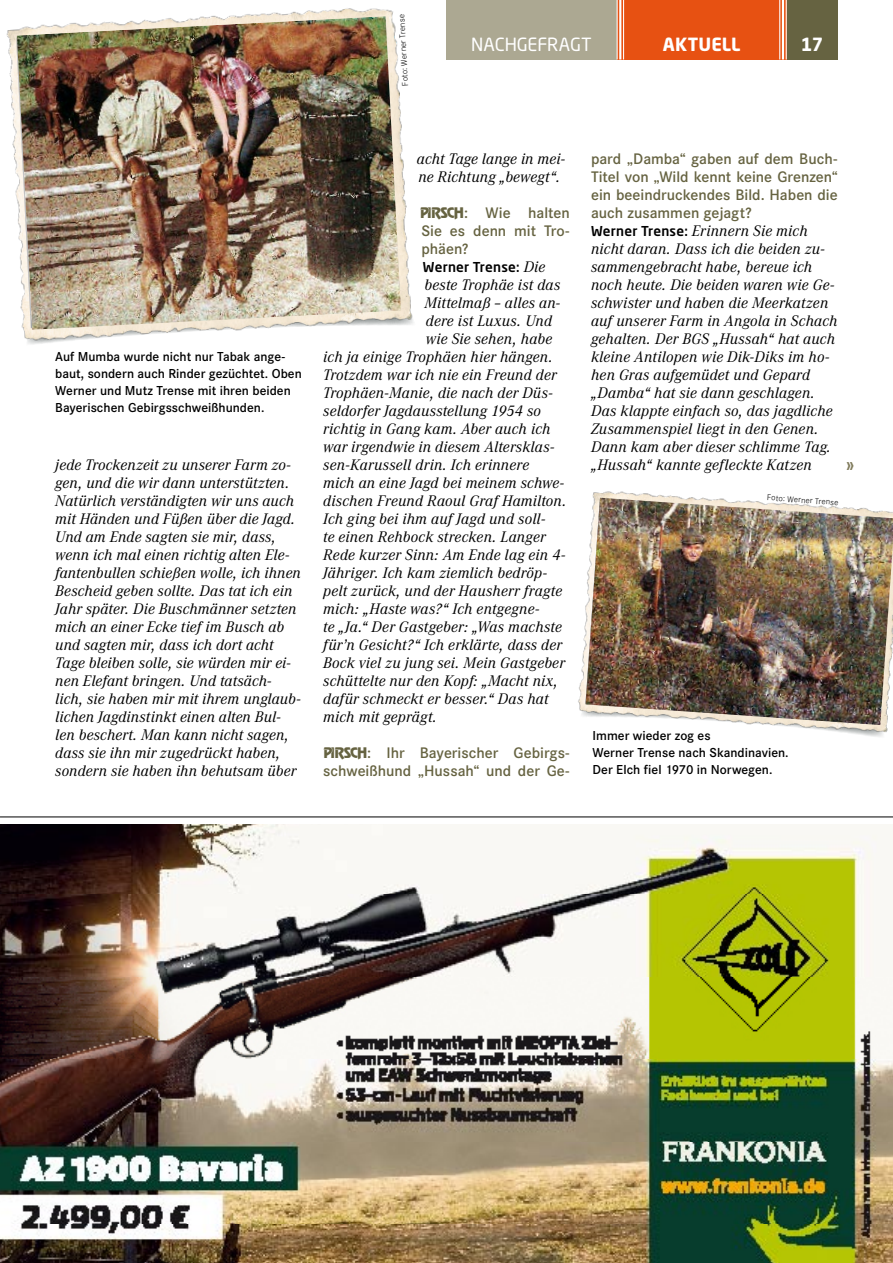
<style>
.page{position:relative;width:893px;height:1263px;background:#fff}
.page>*{position:absolute;margin:0;border:0;box-sizing:border-box;transform-origin:0 0}
.t1{font:18px "Neo Sans Std";color:#fff}
.t2{font:700 18px "Neo Sans Std";letter-spacing:.005em;color:#fff}
.t3{font:15.75px "dlv PIRSCH";color:#817c5d}
.t4{font:italic 15px/18px "Corporate A";letter-spacing:.01em;color:#000}
.t5{font:500 15px/18px "Corporate S";color:#666341;text-align:justify}
.t6{font:500 13.5px "Neo Sans Std";letter-spacing:.02em;color:#000}
.t7{font:500 12.75px/17.2px "Corporate S";color:#000}
.t8{font:300 8.25px "Corporate S";color:#000}
.s1{font-family:"dlv PIRSCH";font-weight:400}
.s2{font-family:"Corporate A";font-weight:400;font-style:italic;font-size:15px}
.s3{font-family:"Neo Sans Std";font-weight:500;font-style:normal;font-size:13.5px}
</style>
<div class="page">
<img style="left:0;top:825px;width:893px;height:438px">
<hr style="left:0;top:816px;width:893px;height:1px;background:#000">
<div style="left:787px;top:0;width:51px;height:60px;background:#666341"></div>
<img style="left:6px;top:8px;width:408px;height:336px">
<img style="left:17px;top:16px;width:384px;height:314px">
<div style="left:617px;top:0;width:170px;height:60px;background:#e75112"></div>
<div style="left:446px;top:0;width:171px;height:60px;background:#aca892"></div>
<hr style="left:617px;top:0;width:1px;height:60px;background:#fff">
<hr style="left:619px;top:0;width:2px;height:60px;background:#fff">
<hr style="left:623px;top:0;width:1px;height:60px;background:#fff">
<svg style="left:780px;top:0;width:6px;height:60px"></svg>
<hr style="left:779px;top:0;width:1px;height:60px;background:#fff">
<hr style="left:782px;top:0;width:2px;height:60px;background:#fff">
<hr style="left:786px;top:0;width:1px;height:60px;background:#fff">
<img style="left:578px;top:491px;width:310px;height:246px">
<img style="left:586px;top:498px;width:307px;height:227px">
<p class="t8" style="left:400px;top:86px;width:73px;rotate:-93deg">Foto: Werner Trense</p>
<p class="t1" style="left:471px;top:33px;width:122px">NACHGEFRAGT</p>
<p class="t2" style="left:663px;top:33px;width:79px">Aktuell</p>
<p class="t2" style="left:801px;top:33px;width:24px">17</p>
<p class="t7" style="left:55px;top:348px;width:248px">Auf Mumba wurde nicht nur Tabak ange&shy;baut, sondern auch Rinder gezüchtet. Oben Werner und Mutz Trense mit ihren beiden Bayerischen Gebirgsschweißhunden.</p>
<p class="t4" style="left:55px;top:455px;width:247px">jede Trockenzeit zu unserer Farm zo&shy;gen, und die wir dann unterstützten.<br>Natürlich verständigten wir uns auch mit Händen und Füßen über die Jagd.<br>Und am Ende sagten sie mir, dass, wenn ich mal einen richtig alten Ele&shy;fantenbullen schießen wolle, ich ihnen Bescheid geben sollte. Das tat ich ein Jahr später. Die Buschmänner setzten mich an einer Ecke tief im Busch ab und sagten mir, dass ich dort acht Tage bleiben solle, sie würden mir ei&shy;nen Elefant bringen. Und tatsäch&shy;lich, sie haben mir mit ihrem unglaub&shy;lichen Jagdinstinkt einen alten Bul&shy;len beschert. Man kann nicht sagen, dass sie ihn mir zugedrückt haben, sondern sie haben ihn behutsam über</p>
<p class="t4" style="left:417px;top:149px;width:150px">acht Tage lange in mei&shy;ne Richtung „bewegt“.</p>
<p class="t5" style="left:420px;top:204px;width:151px"><span class="s1">lo</span>: Wie halten Sie es denn mit Tro&shy;phäen?</p>
<p class="t6" style="left:423px;top:258px;width:124px">Werner Trense: <span class="s2">Die</span></p>
<p class="t4" style="left:424px;top:275px;width:137px">beste Trophäe ist das</p>
<p class="t4" style="left:424px;top:293px;width:137px">Mittelmaß – alles an-</p>
<p class="t4" style="left:426px;top:311px;width:128px">dere ist Luxus. Und</p>
<p class="t4" style="left:426px;top:329px;width:128px">wie Sie sehen, habe</p>
<p class="t4" style="left:323px;top:347px;width:231px">ich ja einige Trophäen hier hängen.</p>
<p class="t4" style="left:323px;top:365px;width:235px">Trotzdem war ich nie ein Freund der</p>
<p class="t4" style="left:323px;top:383px;width:231px">Trophäen-Manie, die nach der Düs-</p>
<p class="t4" style="left:323px;top:401px;width:219px">seldorfer Jagdausstellung 1954 so</p>
<p class="t4" style="left:323px;top:419px;width:229px">richtig in Gang kam. Aber auch ich</p>
<p class="t4" style="left:323px;top:437px;width:233px">war irgendwie in diesem Altersklas-</p>
<p class="t4" style="left:323px;top:455px;width:207px">sen-Karussell drin. Ich erinnere</p>
<p class="t4" style="left:323px;top:473px;width:243px">mich an eine Jagd bei meinem schwe-</p>
<p class="t4" style="left:323px;top:491px;width:245px">dischen Freund Raoul Graf Hamilton.</p>
<p class="t4" style="left:323px;top:509px;width:224px">Ich ging bei ihm auf Jagd und soll-</p>
<p class="t4" style="left:323px;top:527px;width:224px">te einen Rehbock strecken. Langer</p>
<p class="t4" style="left:323px;top:545px;width:244px">Rede kurzer Sinn: Am Ende lag ein 4-</p>
<p class="t4" style="left:323px;top:563px;width:225px">Jähriger. Ich kam ziemlich bedröp-</p>
<p class="t4" style="left:323px;top:581px;width:240px">pelt zurück, und der Hausherr fragte</p>
<p class="t4" style="left:323px;top:599px;width:218px">mich: „Haste was?“ Ich entgegne-</p>
<p class="t4" style="left:323px;top:617px;width:240px">te „Ja.“ Der Gastgeber: „Was machste</p>
<p class="t4" style="left:323px;top:635px;width:240px">für’n Gesicht?“ Ich erklärte, dass der</p>
<p class="t4" style="left:323px;top:653px;width:243px">Bock viel zu jung sei. Mein Gastgeber</p>
<p class="t4" style="left:323px;top:671px;width:236px">schüttelte nur den Kopf: „Macht nix,</p>
<p class="t4" style="left:323px;top:689px;width:227px">dafür schmeckt er besser.“ Das hat</p>
<p class="t4" style="left:323px;top:707px;width:115px">mich mit geprägt.</p>
<p class="t5" style="left:323px;top:744px;width:248px"><span class="s1">lo</span>: Ihr Bayerischer Gebirgs&shy;schweißhund „Hussah“ und der Ge-</p>
<p class="t5" style="left:591px;top:150px;width:248px">pard „Damba“ gaben auf dem Buch-Titel von „Wild kennt keine Grenzen“ ein beeindruckendes Bild. Haben die auch zusammen gejagt?</p>
<p class="t4" style="left:591px;top:221px;width:248px"><span class="s3">Werner Trense:</span> Erinnern Sie mich nicht daran. Dass ich die beiden zu&shy;sammengebracht habe, bereue ich noch heute. Die beiden waren wie Ge&shy;schwister und haben die Meerkatzen auf unserer Farm in Angola in Schach gehalten. Der BGS „Hussah“ hat auch kleine Antilopen wie Dik-Diks im ho&shy;hen Gras aufgemüdet und Gepard „Damba“ hat sie dann geschlagen.<br>Das klappte einfach so, das jagdliche Zusammenspiel liegt in den Genen.<br>Dann kam aber dieser schlimme Tag. „Hussah“ kannte gefleckte Katzen</p>
<p class="t8" style="left:767px;top:492px;width:73px;rotate:4deg">Foto: Werner Trense</p>
<p class="t3" style="left:846px;top:453px;width:10px">f</p>
<p class="t7" style="left:593px;top:727px;width:198px">Immer wieder zog es<br>Werner Trense nach Skandinavien.<br>Der Elch fiel 1970 in Norwegen.</p>
</div>
